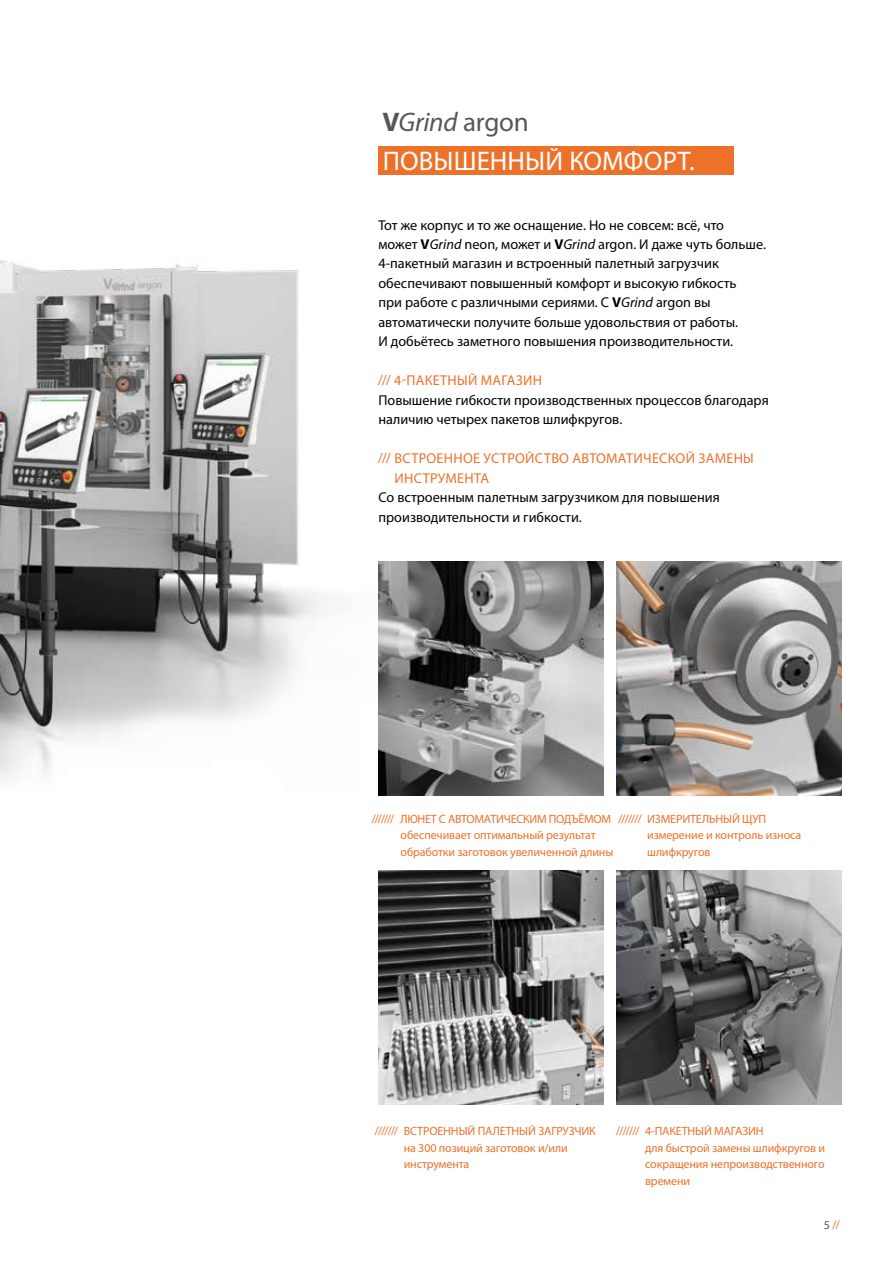
<style>
.page{position:relative;width:893px;height:1263px;background:#fff}
.page>*{position:absolute;margin:0;border:0;box-sizing:border-box;transform-origin:0 0}
.t1{font:27px "Myriad Pro";letter-spacing:.005em;color:#fff}
.t2{font:italic 27px "Myriad Pro";letter-spacing:-.01em;color:#575756}
.t3{font:14.25px/19.5px "Myriad Pro";color:#000}
.t4{font:14.25px/19.5px "Myriad Pro";letter-spacing:.02em;color:#ee712a}
.t5{font:12px/16.5px "Myriad Pro";letter-spacing:-.01em;color:#ee712a}
.t6{font:300 12px "Frutiger LT Std";color:#ee712a}
.s1{font-weight:700;font-style:normal}
.s2{font-style:normal}
.s3{font-weight:700}
.s4{font-style:italic}
.s5{font-family:"Frutiger LT Std";font-weight:300;color:#ee712a}
.s6{color:#ee712a}
.s7{font-family:"Frutiger LT Std";font-weight:300}
.s8{font-family:"Myriad Pro";font-weight:400;color:#575756}
</style>
<div class="page">
<div style="left:378px;top:147px;width:356px;height:28px;background:#ee712a"></div>
<img style="left:460px;top:561px;width:144px;height:234px">
<img style="left:378px;top:870px;width:226px;height:234px">
<img style="left:617px;top:561px;width:225px;height:234px">
<img style="left:617px;top:870px;width:225px;height:234px">
<img style="left:0;top:260px;width:460px;height:536px">
<h1 class="t2" style="left:382px;top:106px;width:148px"><span class="s1">V</span>Grind <span class="s2">argon</span></h1>
<h1 class="t1" style="left:383px;top:144px;width:313px">ПОВЫШЕННЫЙ КОМФОРТ.</h1>
<p class="t3" style="left:378px;top:215px;width:389px">Тот же корпус и то же оснащение. Но не совсем: всё, что может <span class="s3">V</span><span class="s4">Grind</span> neon, может и <span class="s3">V</span><span class="s4">Grind</span> argon. И даже чуть больше.<br>4-пакетный магазин и встроенный палетный загрузчик обеспечивают повышенный комфорт и высокую гибкость<br>при работе с различными сериями. С <span class="s3">V</span><span class="s4">Grind</span> argon вы автоматически получите больше удовольствия от работы.<br>И добьётесь заметного повышения производительности.</p>
<p class="t3" style="left:378px;top:371px;width:392px"><span class="s5">///</span> <span class="s6">4-ПАКЕТНЫЙ МАГАЗИН<br></span>Повышение гибкости производственных процессов благодаря наличию четырех пакетов шлифкругов.</p>
<p class="t4" style="left:395px;top:449px;width:361px;text-indent:-16px"><span class="s7">///</span> ВСТРОЕННОЕ УСТРОЙСТВО АВТОМАТИЧЕСКОЙ ЗАМЕНЫ<br>ИНСТРУМЕНТА</p>
<p class="t3" style="left:378px;top:488px;width:343px">Со встроенным палетным загрузчиком для повышения производительности и гибкости.</p>
<p class="t5" style="left:401px;top:810px;width:214px;text-indent:-28px"><span class="s7">///////</span> ЛЮНЕТ С АВТОМАТИЧЕСКИМ ПОДЪЁМОМ обеспечивает оптимальный результат обработки заготовок увеличенной длины</p>
<p class="t5" style="left:647px;top:810px;width:156px;text-indent:-28px"><span class="s7">///////</span> ИЗМЕРИТЕЛЬНЫЙ ЩУП измерение и контроль износа шлифкругов</p>
<p class="t5" style="left:404px;top:1123px;width:193px;text-indent:-28px"><span class="s7">///////</span> ВСТРОЕННЫЙ ПАЛЕТНЫЙ ЗАГРУЗЧИК на 300 позиций заготовок и/или инструмента</p>
<p class="t5" style="left:645px;top:1123px;width:182px;text-indent:-28px"><span class="s7">///////</span> 4-ПАКЕТНЫЙ МАГАЗИН<br>для быстрой замены шлифкругов и сокращения непроизводственного времени</p>
<p class="t6" style="left:824px;top:1218px;width:17px"><span class="s8">5</span> //</p>
</div>
